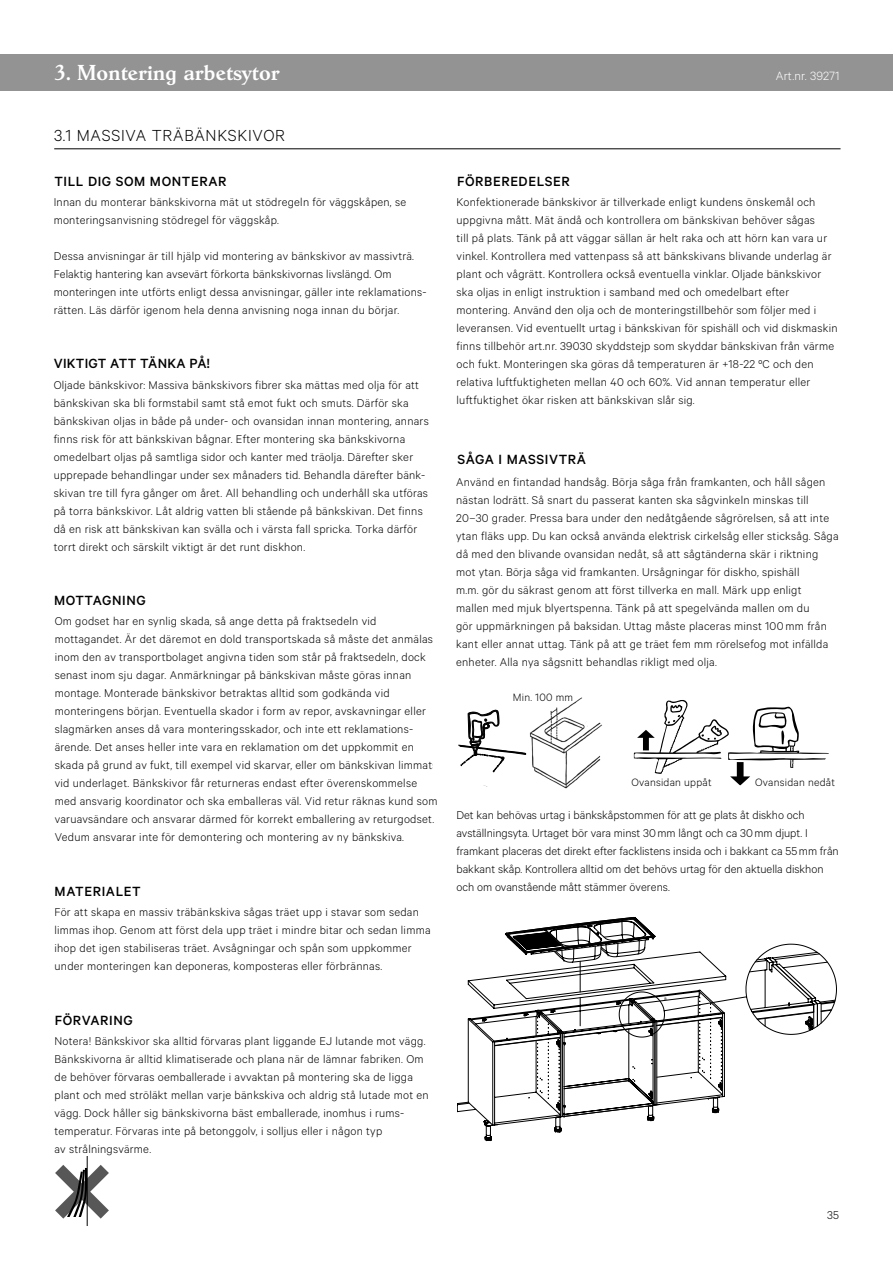
<style>
.page{position:relative;width:893px;height:1263px;background:#fff}
.page>*{position:absolute;margin:0;border:0;box-sizing:border-box;transform-origin:0 0}
.t1{font:500 21px "Hoboken Serial";letter-spacing:.02em;color:#fff}
.Rubrik_2{font:300 18px "Calibre";letter-spacing:.04em;color:#000}
.Rubrik_2-2{font:500 15px "Calibre";letter-spacing:.04em;color:#000}
.Brödtext{font:500 15px "Calibre";letter-spacing:.02em;color:#000}
.Rubrik_1{font:300 13.5px "Calibre";letter-spacing:.01em;color:#fff}
.Brödtext-2{font:300 12.75px/18px "Calibre";letter-spacing:.02em;color:#000}
.Brödtext-3{font:300 12.75px/18px "Calibre";color:#000}
.t2{font:300 12px "Calibre";letter-spacing:.02em;color:#000}
.t3{font:3.45px "Arial";color:#000}
</style>
<div class="page">
<div style="left:0;top:54px;width:893px;height:37px;background:#939393"></div>
<hr style="left:54px;top:149px;width:786px;height:1px;background:#000">
<svg style="left:55px;top:1165px;width:54px;height:53px"></svg>
<hr style="left:87px;top:1157px;width:1px;height:69px;background:#000">
<svg style="left:633px;top:700px;width:196px;height:86px"></svg>
<svg style="left:458px;top:697px;width:144px;height:91px"></svg>
<div style="left:522px;top:697px;width:45px;height:9px;background:#fff"></div>
<svg style="left:457px;top:917px;width:380px;height:224px"></svg>
<h1 class="t1" style="left:54px;top:60px;width:227px">3. Montering arbetsytor</h1>
<p class="Rubrik_2" style="left:54px;top:125px;width:232px">3.1 MASSIVA TRÄBÄNKSKIVOR</p>
<p class="Rubrik_2-2" style="left:54px;top:172px;width:174px">TILL DIG SOM MONTERAR</p>
<p class="Brödtext-2" style="left:54px;top:193px;width:354px">Innan du monterar bänkskivorna mät ut stödregeln för väggskåpen, se monteringsanvisning stödregel för väggskåp.</p>
<p class="Brödtext-2" style="left:54px;top:247px;width:374px">Dessa anvisningar är till hjälp vid montering av bänkskivor av massivträ.<br>Felaktig hantering kan avsevärt förkorta bänkskivornas livslängd. Om monteringen inte utförts enligt dessa anvisningar, gäller inte reklamations&shy;rätten. Läs därför igenom hela denna anvisning noga innan du börjar.</p>
<p class="Brödtext" style="left:54px;top:355px;width:158px">VIKTIGT ATT TÄNKA PÅ!</p>
<p class="Brödtext-2" style="left:54px;top:376px;width:377px">Oljade bänkskivor: Massiva bänkskivors fibrer ska mättas med olja för att bänkskivan ska bli formstabil samt stå emot fukt och smuts. Därför ska bänkskivan oljas in både på under- och ovansidan innan montering, annars finns risk för att bänkskivan bågnar. Efter montering ska bänkskivorna omedelbart oljas på samtliga sidor och kanter med träolja. Därefter sker upprepade behandlingar under sex månaders tid. Behandla därefter bänk&shy;skivan tre till fyra gånger om året. All behandling och underhåll ska utföras på torra bänkskivor. Låt aldrig vatten bli stående på bänkskivan. Det finns då en risk att bänkskivan kan svälla och i värsta fall spricka. Torka därför torrt direkt och särskilt viktigt är det runt diskhon.</p>
<p class="Rubrik_2-2" style="left:54px;top:591px;width:93px">MOTTAGNING</p>
<p class="Brödtext-2" style="left:55px;top:611px;width:384px">Om godset har en synlig skada, så ange detta på fraktsedeln vid mottagandet. Är det däremot en dold transportskada så måste det anmälas inom den av transportbolaget angivna tiden som står på fraktsedeln, dock senast inom sju dagar. Anmärkningar på bänkskivan måste göras innan montage. Monterade bänkskivor betraktas alltid som godkända vid monteringens början. Eventuella skador i form av repor, avskavningar eller slagmärken anses då vara monteringsskador, och inte ett reklamations&shy;ärende. Det anses heller inte vara en reklamation om det uppkommit en skada på grund av fukt, till exempel vid skarvar, eller om bänkskivan limmats vid underlaget. Bänkskivor får returneras endast efter överenskommelse med ansvarig koordinator och ska emballeras väl. Vid retur räknas kund som varuavsändare och ansvarar därmed för korrekt emballering av returgodset.<br>Vedum ansvarar inte för demontering och montering av ny bänkskiva.</p>
<p class="Rubrik_2-2" style="left:55px;top:882px;width:88px">MATERIALET</p>
<p class="Brödtext-2" style="left:55px;top:903px;width:378px">För att skapa en massiv träbänkskiva sågas träet upp i stavar som sedan limmas ihop. Genom att först dela upp träet i mindre bitar och sedan limma ihop det igen stabiliseras träet. Avsågningar och spån som uppkommer under monteringen kan deponeras, komposteras eller förbrännas.</p>
<p class="Rubrik_2-2" style="left:55px;top:1011px;width:80px">FÖRVARING</p>
<p class="Brödtext-2" style="left:55px;top:1032px;width:376px">Notera! Bänkskivor ska alltid förvaras plant liggande EJ lutande mot vägg.<br>Bänkskivorna är alltid klimatiserade och plana när de lämnar fabriken. Om de behöver förvaras oemballerade i avvaktan på montering ska de ligga plant och med ströläkt mellan varje bänkskiva och aldrig stå lutade mot en vägg. Dock håller sig bänkskivorna bäst emballerade, inomhus i rums&shy;temperatur. Förvaras inte på betonggolv, i solljus eller i någon typ<br>av strålningsvärme.</p>
<p class="Rubrik_1" style="left:776px;top:68px;width:65px">Art.nr. 39271</p>
<p class="Rubrik_2-2" style="left:457px;top:172px;width:114px">FÖRBEREDELSER</p>
<p class="Brödtext-2" style="left:457px;top:193px;width:383px">Konfektionerade bänkskivor är tillverkade enligt kundens önskemål och uppgivna mått. Mät ändå och kontrollera om bänkskivan behöver sågas<br>till på plats. Tänk på att väggar sällan är helt raka och att hörn kan vara ur vinkel. Kontrollera med vattenpass så att bänkskivans blivande underlag är plant och vågrätt. Kontrollera också eventuella vinklar. Oljade bänkskivor ska oljas in enligt instruktion i samband med och omedelbart efter montering. Använd den olja och de monteringstillbehör som följer med i leveransen. Vid eventuellt urtag i bänkskivan för spishäll och vid diskmaskin finns tillbehör art.nr. 39030 skyddstejp som skyddar bänkskivan från värme och fukt. Monteringen ska göras då temperaturen är +18-22 ºC och den relativa luftfuktigheten mellan 40 och 60%. Vid annan temperatur eller luftfuktighet ökar risken att bänkskivan slår sig.</p>
<p class="Rubrik_2-2" style="left:458px;top:451px;width:130px">SÅGA I MASSIVTRÄ</p>
<p class="Brödtext-2" style="left:456px;top:472px;width:384px">Använd en fintandad handsåg. Börja såga från framkanten, och håll sågen nästan lodrätt. Så snart du passerat kanten ska sågvinkeln minskas till 20–30 grader. Pressa bara under den nedåtgående sågrörelsen, så att inte ytan fläks upp. Du kan också använda elektrisk cirkelsåg eller sticksåg. Såga då med den blivande ovansidan nedåt, så att sågtänderna skär i riktning mot ytan. Börja såga vid framkanten. Ursågningar för diskho, spishäll<br>m.m. gör du säkrast genom att först tillverka en mall. Märk upp enligt<br>mallen med mjuk blyertspenna. Tänk på att spegelvända mallen om du<br>gör uppmärkningen på baksidan. Uttag måste placeras minst 100 mm från kant eller annat uttag. Tänk på att ge träet fem mm rörelsefog mot infällda enheter. Alla nya sågsnitt behandlas rikligt med olja.</p>
<p class="t2" style="left:513px;top:690px;width:62px">Min. 100 mm</p>
<p class="t2" style="left:631px;top:775px;width:82px">Ovansidan uppåt</p>
<p class="t2" style="left:755px;top:775px;width:81px">Ovansidan nedåt</p>
<p class="Brödtext-3" style="left:456px;top:805px;width:384px">Det kan behövas urtag i bänkskåpstommen för att ge plats åt diskho och avställningsyta. Urtaget bör vara minst 30mm långt och ca 30mm djupt. I framkant placeras det direkt efter facklistens insida och i bakkant ca 55mm från bakkant skåp. Kontrollera alltid om det behövs urtag för den aktuella diskhon och om ovanstående mått stämmer överens.</p>
<p class="t3" style="left:665px;top:996px;width:4px">B</p>
<p class="Brödtext-2" style="left:827px;top:1205px;width:13px">35</p>
</div>
